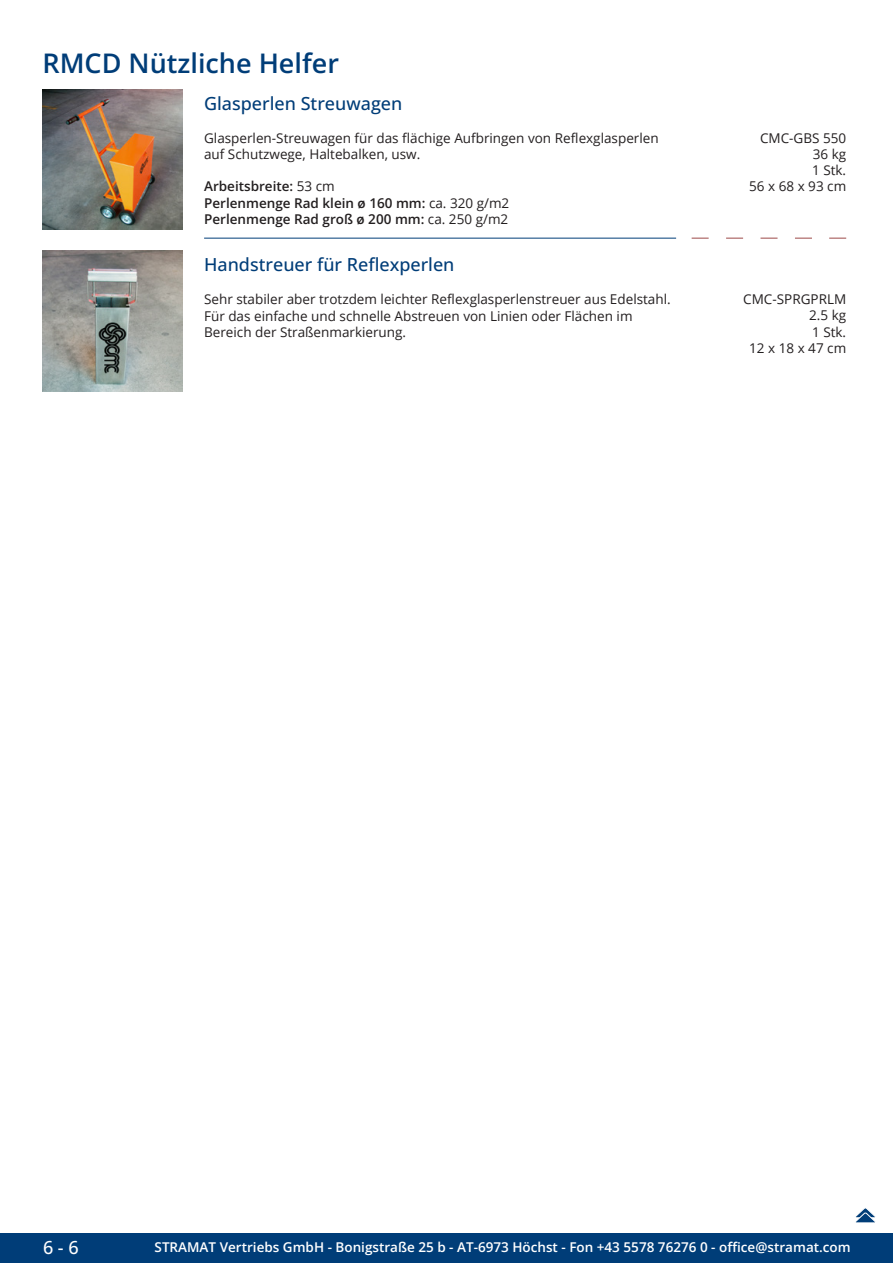
<style>
.page{position:relative;width:893px;height:1263px;background:#fff}
.page>*{position:absolute;margin:0;border:0;box-sizing:border-box;transform-origin:0 0}
.GruppeName{font:600 27px "Open Sans";color:#003d78}
.ArtikelName{font:500 18px "Open Sans";color:#003d78}
.t1{font:500 18px "Open Sans";color:#fff}
.Beschreibung{font:13.5px/16.2px "Open Sans";color:#231f20}
.Beschreibung-2{font:600 13.5px/16.2px "Open Sans";color:#231f20}
.t2{font:600 13.5px "Open Sans";color:#fff}
.ArtikelNummer{font:13.5px "Open Sans";color:#231f20}
.s1{font-weight:400}
</style>
<div class="page">
<div style="left:0;top:1233px;width:893px;height:30px;background:#003d78"></div>
<img style="left:43px;top:89px;width:140px;height:141px">
<img style="left:43px;top:251px;width:140px;height:140px">
<svg style="left:692px;top:238px;width:17px;height:1px"></svg>
<svg style="left:726px;top:238px;width:17px;height:1px"></svg>
<svg style="left:760px;top:238px;width:17px;height:1px"></svg>
<svg style="left:795px;top:238px;width:17px;height:1px"></svg>
<svg style="left:829px;top:238px;width:17px;height:1px"></svg>
<hr style="left:204px;top:238px;width:472px;height:1px;background:#003d78">
<svg style="left:855px;top:1208px;width:21px;height:15px"></svg>
<p class="GruppeName" style="left:43px;top:44px;width:298px">RMCD Nützliche Helfer</p>
<p class="ArtikelName" style="left:204px;top:91px;width:200px">Glasperlen Streuwagen</p>
<p class="Beschreibung" style="left:204px;top:129px;width:456px">Glasperlen-Streuwagen für das flächige Aufbringen von Reflexglasperlen auf Schutzwege, Haltebalken, usw.</p>
<p class="Beschreibung-2" style="left:204px;top:178px;width:307px">Arbeitsbreite: <span class="s1">53 cm<br></span>Perlenmenge Rad klein ø 160 mm: <span class="s1">ca. 320 g/m2<br></span>Perlenmenge Rad groß ø 200 mm: <span class="s1">ca. 250 g/m2</span></p>
<p class="ArtikelNummer" style="left:760px;top:128px;width:88px">CMC-GBS 550</p>
<p class="ArtikelNummer" style="left:813px;top:145px;width:35px">36 kg</p>
<p class="ArtikelNummer" style="left:812px;top:161px;width:36px">1 Stk.</p>
<p class="ArtikelNummer" style="left:749px;top:177px;width:99px">56 x 68 x 93 cm</p>
<p class="ArtikelName" style="left:204px;top:252px;width:252px">Handstreuer für Reflexperlen</p>
<p class="Beschreibung" style="left:204px;top:291px;width:468px">Sehr stabiler aber trotzdem leichter Reflexglasperlenstreuer aus Edelstahl.<br>Für das einfache und schnelle Abstreuen von Linien oder Flächen im<br>Bereich der Straßenmarkierung.</p>
<p class="ArtikelNummer" style="left:743px;top:290px;width:104px">CMC-SPRGPRLM</p>
<p class="ArtikelNummer" style="left:809px;top:306px;width:39px">2.5 kg</p>
<p class="ArtikelNummer" style="left:812px;top:322px;width:36px">1 Stk.</p>
<p class="ArtikelNummer" style="left:749px;top:339px;width:99px">12 x 18 x 47 cm</p>
<h2 class="t1" style="left:43px;top:1234px;width:37px">6 - 6</h2>
<p class="t2" style="left:155px;top:1238px;width:698px">STRAMAT Vertriebs GmbH - Bonigstraße 25 b - AT-6973 Höchst - Fon +43 5578 76276 0 - office@stramat.com</p>
</div>
